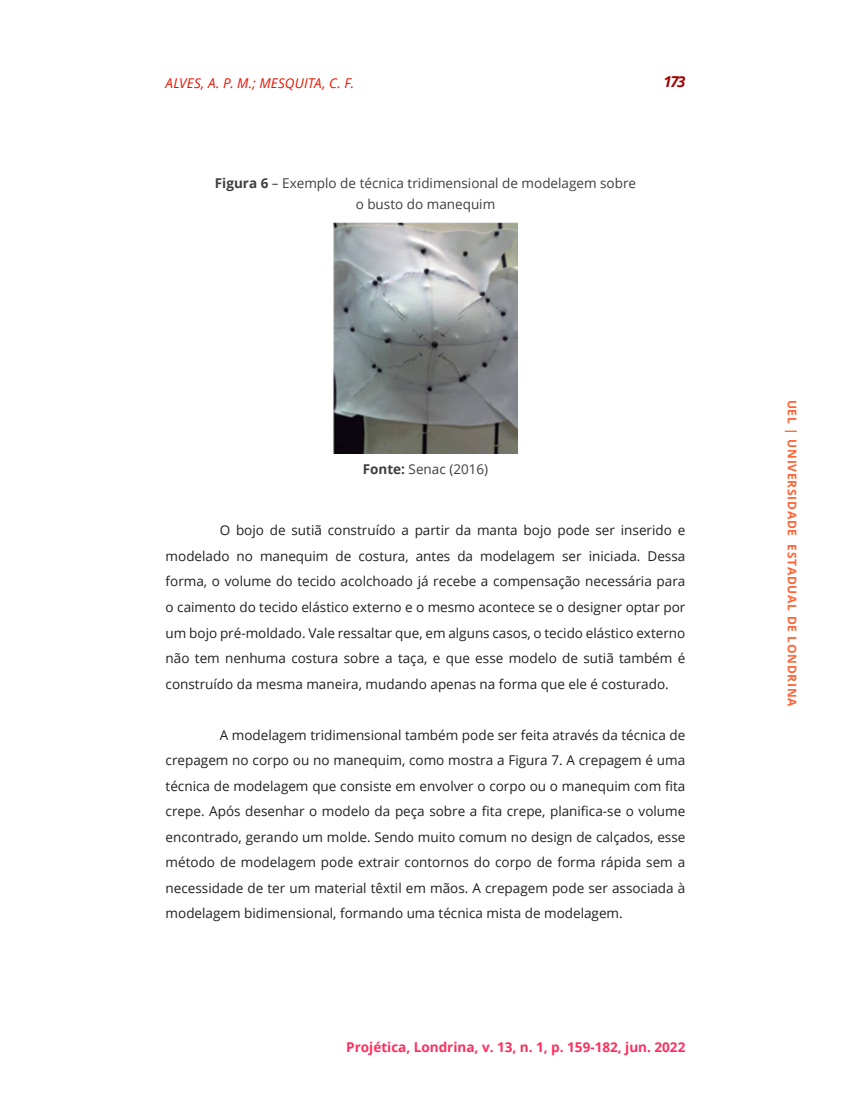
<style>
.page{position:relative;width:851px;height:1106px;background:#fff}
.page>*{position:absolute;margin:0;border:0;box-sizing:border-box;transform-origin:0 0}
.t1{font:italic 700 15px "Open Sans";color:#a00000}
.t2{font:13.5px/25.5px "Open Sans";color:#231f20;text-align:justify}
.t3{font:13.5px/21px "Open Sans";color:#3e3e3f;text-align:center}
.t4{font:700 13.5px "Open Sans";color:#ff2d5e}
.t5{font:italic 13.5px "Open Sans";letter-spacing:.01em;color:#ea1600}
.t6{font:700 12px "Open Sans";letter-spacing:.06em;color:#ff6436}
.s1{font-weight:700}
</style>
<div class="page">
<img style="left:333px;top:222px;width:185px;height:232px">
<p class="t5" style="left:166px;top:73px;width:190px">ALVES, A. P. M.; MESQUITA, C. F.</p>
<p class="t1" style="left:663px;top:71px;width:23px">173</p>
<p class="t3" style="left:215px;top:172px;width:422px"><span class="s1">Figura 6</span> – Exemplo de técnica tridimensional de modelagem sobre o busto do manequim</p>
<p class="t3" style="left:362px;top:458px;width:127px"><span class="s1">Fonte:</span> Senac (2016)</p>
<p class="t2" style="left:166px;top:517px;width:521px;text-indent:54px">O bojo de sutiã construído a partir da manta bojo pode ser inserido e modelado no manequim de costura, antes da modelagem ser iniciada. Dessa forma, o volume do tecido acolchoado já recebe a compensação necessária para o caimento do tecido elástico externo e o mesmo acontece se o designer optar por um bojo pré-moldado. Vale ressaltar que, em alguns casos, o tecido elástico externo não tem nenhuma costura sobre a taça, e que esse modelo de sutiã também é construído da mesma maneira, mudando apenas na forma que ele é costurado.</p>
<p class="t2" style="left:166px;top:721px;width:521px;text-indent:54px">A modelagem tridimensional também pode ser feita através da técnica de crepagem no corpo ou no manequim, como mostra a Figura 7. A crepagem é uma técnica de modelagem que consiste em envolver o corpo ou o manequim com fita crepe. Após desenhar o modelo da peça sobre a fita crepe, planifica-se o volume encontrado, gerando um molde. Sendo muito comum no design de calçados, esse método de modelagem pode extrair contornos do corpo de forma rápida sem a necessidade de ter um material têxtil em mãos. A crepagem pode ser associada à modelagem bidimensional, formando uma técnica mista de modelagem.</p>
<p class="t4" style="left:346px;top:1037px;width:340px">Projética, Londrina, v. 13, n. 1, p. 159-182, jun. 2022</p>
<p class="t6" style="left:800px;top:399px;width:308px;rotate:90deg">UEL | UNIVERSIDADE ESTADUAL DE LONDRINA</p>
</div>
